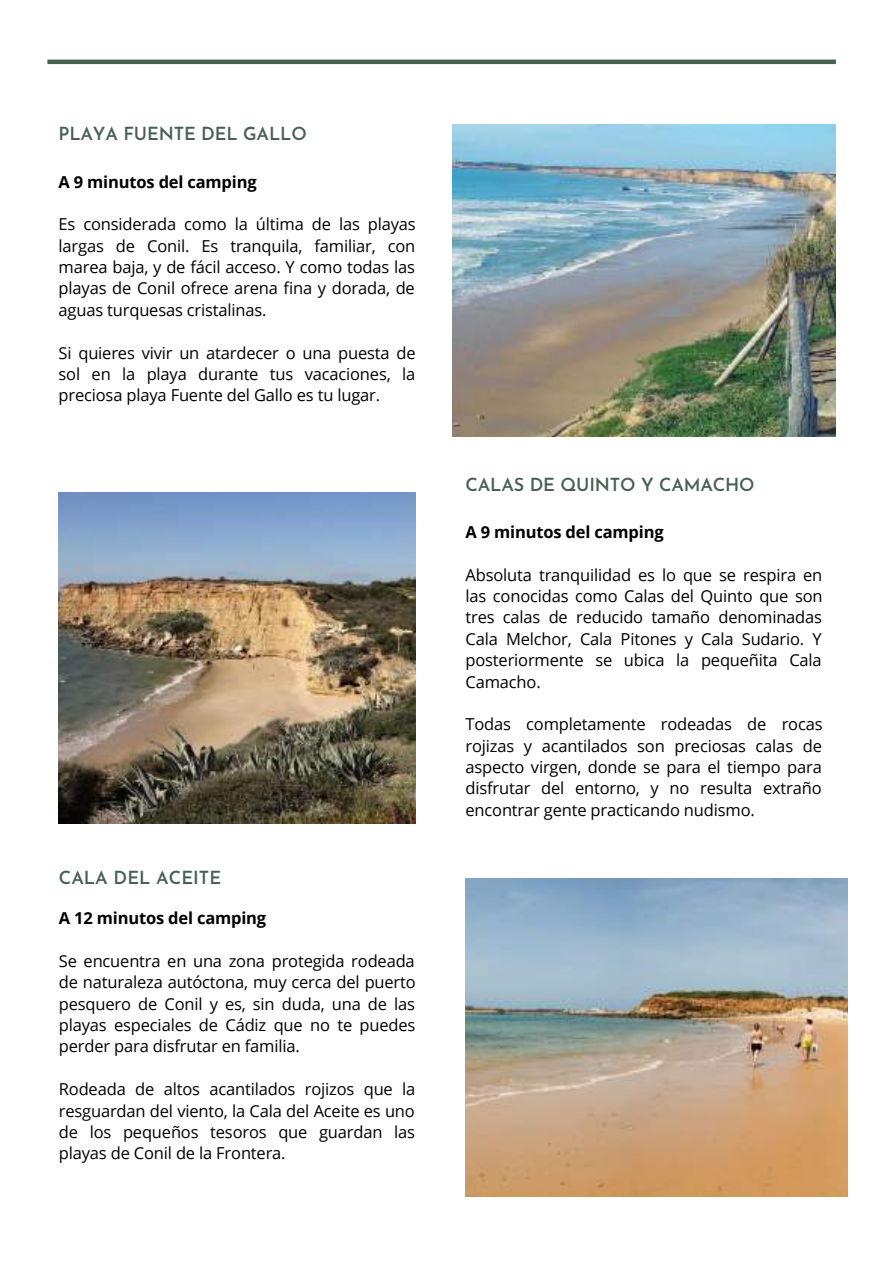
<style>
.page{position:relative;width:893px;height:1264px;background:#fff}
.page>*{position:absolute;margin:0;border:0;box-sizing:border-box;transform-origin:0 0}
.t1{font:600 18px "Josefin Sans";letter-spacing:-.01em;color:#475f51}
.t2{font:16.5px/21.3px "Open Sans";letter-spacing:-.01em;color:#000;text-align:justify}
.t3{font:700 16.5px "Open Sans";letter-spacing:-.01em;color:#000}
</style>
<div class="page">
<hr style="left:47px;top:60px;width:788px;height:4px;background:#475f51">
<img style="left:452px;top:124px;width:383px;height:313px">
<img style="left:59px;top:492px;width:356px;height:331px">
<img style="left:465px;top:878px;width:382px;height:318px">
<p class="t1" style="left:59px;top:127px;width:249px">PLAYA FUENTE DEL GALLO</p>
<p class="t3" style="left:59px;top:170px;width:200px">A 9 minutos del camping</p>
<p class="t2" style="left:59px;top:213px;width:358px">Es considerada como la última de las playas largas de Conil. Es tranquila, familiar, con marea baja, y de fácil acceso. Y como todas las playas de Conil ofrece arena fina y dorada, de aguas turquesas cristalinas.</p>
<p class="t2" style="left:59px;top:341px;width:358px">Si quieres vivir un atardecer o una puesta de sol en la playa durante tus vacaciones, la preciosa playa Fuente del Gallo es tu lugar.</p>
<p class="t1" style="left:59px;top:870px;width:164px">CALA DEL ACEITE</p>
<p class="t3" style="left:59px;top:906px;width:209px">A 12 minutos del camping</p>
<p class="t2" style="left:59px;top:949px;width:358px">Se encuentra en una zona protegida rodeada de naturaleza autóctona, muy cerca del puerto pesquero de Conil y es, sin duda, una de las playas especiales de Cádiz que no te puedes perder para disfrutar en familia.</p>
<p class="t2" style="left:59px;top:1078px;width:358px">Rodeada de altos acantilados rojizos que la resguardan del viento, la Cala del Aceite es uno de los pequeños tesoros que guardan las playas de Conil de la Frontera.</p>
<p class="t1" style="left:465px;top:477px;width:290px">CALAS DE QUINTO Y CAMACHO</p>
<p class="t3" style="left:465px;top:520px;width:200px">A 9 minutos del camping</p>
<p class="t2" style="left:465px;top:563px;width:358px">Absoluta tranquilidad es lo que se respira en las conocidas como Calas del Quinto que son tres calas de reducido tamaño denominadas Cala Melchor, Cala Pitones y Cala Sudario. Y posteriormente se ubica la pequeñita Cala Camacho.</p>
<p class="t2" style="left:465px;top:713px;width:358px">Todas completamente rodeadas de rocas rojizas y acantilados son preciosas calas de aspecto virgen, donde se para el tiempo para disfrutar del entorno, y no resulta extraño encontrar gente practicando nudismo.</p>
</div>
